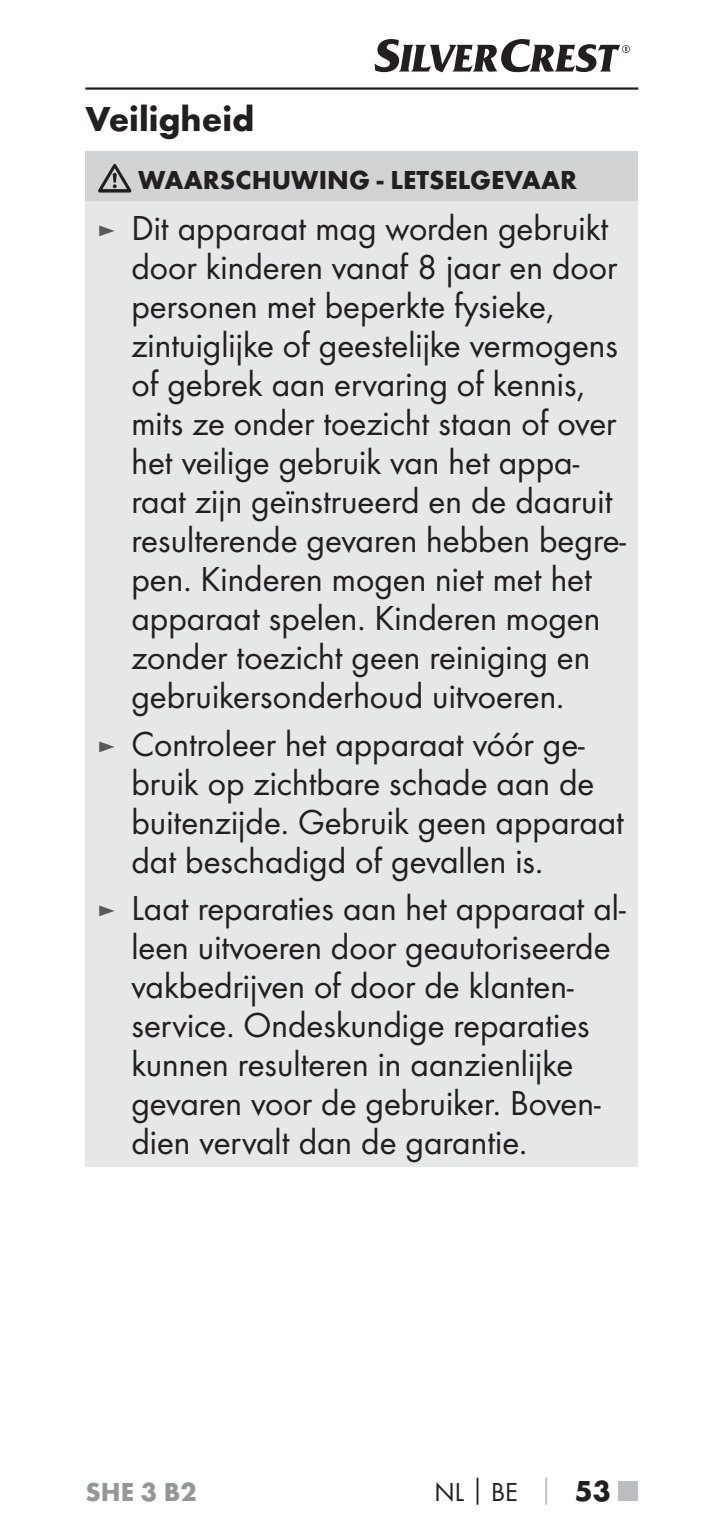
<style>
.page{position:relative;width:723px;height:1531px;background:#fff}
.page>*{position:absolute;margin:0;border:0;box-sizing:border-box;transform-origin:0 0}
.t1{font:36px/39px "Futura Boo";color:#231f20}
.t2{font:700 36px "Futura";color:#231f20}
.t3{font:700 27px "Futura";color:#231f20}
.t4{font:27px "Futura Boo";color:#231f20}
.t5{font:700 27px "Futura";color:#939598}
.s1{font-size:27px;color:#58595b}
.s2{font-family:"Futura";font-weight:700}
.s3{font-family:"Futura";font-weight:700;color:#bbbdc0}
.s4{font-family:"Futura";font-weight:700;font-size:30px}
.s5{font-family:"Futura";font-weight:700;font-size:30px;color:#bbbdc0}
</style>
<div class="page">
<hr style="left:85px;top:87px;width:553px;height:3px;background:#231f20">
<svg style="left:375px;top:39px;width:255px;height:33px"></svg>
<div style="left:85px;top:151px;width:553px;height:50px;background:#d1d3d4"></div>
<div style="left:85px;top:201px;width:553px;height:965px;background:#e6e7e8"></div>
<svg style="left:98px;top:164px;width:33px;height:29px"></svg>
<p class="t2" style="left:85px;top:105px;width:170px">Veiligheid</p>
<p class="t3" style="left:138px;top:169px;width:440px">WAARSCHUWING - LETSELGEVAAR</p>
<p class="t1" style="left:131px;top:210px;width:496px;text-indent:-34px"><span class="s1">►</span> Dit apparaat mag worden gebruikt door kinderen vanaf 8 jaar en door personen met beperkte fysieke, zintuiglijke of geestelijke vermogens of gebrek aan ervaring of kennis, mits ze onder toezicht staan of over het veilige gebruik van het appa&shy;raat zijn geïnstrueerd en de daaruit resulterende gevaren hebben begre&shy;pen. Kinderen mogen niet met het apparaat spelen. Kinderen mogen zonder toezicht geen reiniging en gebruikersonderhoud uitvoeren.</p>
<p class="t1" style="left:131px;top:726px;width:494px;text-indent:-34px"><span class="s1">►</span> Controleer het apparaat vóór ge&shy;bruik op zichtbare schade aan de buitenzijde. Gebruik geen apparaat dat beschadigd of gevallen is.</p>
<p class="t1" style="left:131px;top:890px;width:495px;text-indent:-34px"><span class="s1">►</span> Laat reparaties aan het apparaat al&shy;leen uitvoeren door geautoriseerde vakbedrijven of door de klanten&shy;service. Ondeskundige reparaties kunnen resulteren in aanzienlijke gevaren voor de gebruiker. Boven&shy;dien vervalt dan de garantie.</p>
<p class="t5" style="left:85px;top:1481px;width:113px">SHE 3 B2</p>
<p class="t4" style="left:434px;top:1479px;width:205px">NL<span class="s2">│</span>BE <span class="s3">│</span> <span class="s4">53</span> <span class="s5">■</span></p>
</div>
